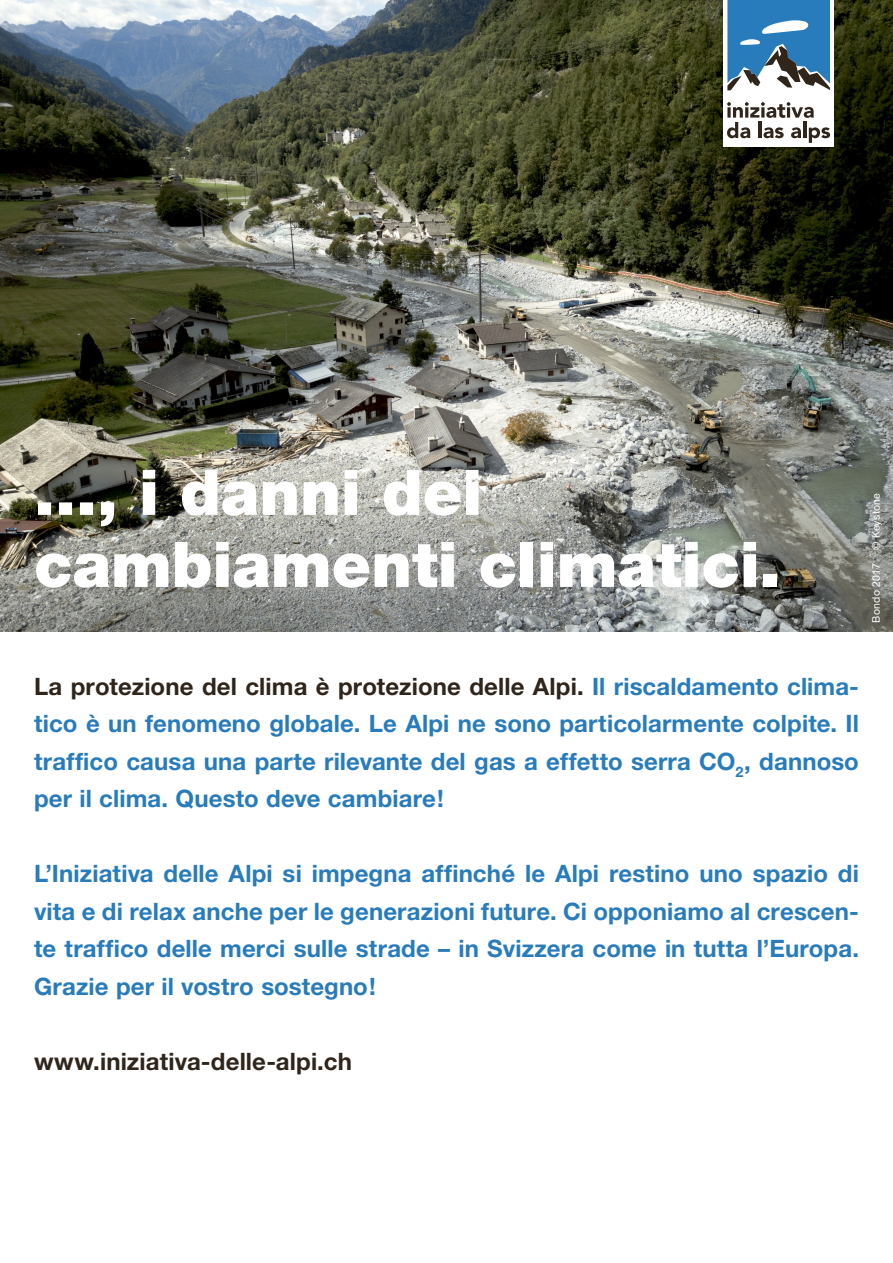
<style>
.page{position:relative;width:893px;height:1263px;background:#fff}
.page>*{position:absolute;margin:0;border:0;box-sizing:border-box;transform-origin:0 0}
.t1{font:900 63px/72px "Helvetica Neue";color:#fff}
.t2{font:700 24px/37.5px "Helvetica Neue";letter-spacing:.005em;color:#287cbb;text-align:justify}
.t3{font:700 24px "Helvetica Neue";letter-spacing:.005em;color:#2f251b}
.t4{font:10.5px "Helvetica Neue";letter-spacing:.025em;color:#fff}
.s1{color:#2f251b}
</style>
<div class="page">
<img style="left:0;top:0;width:893px;height:631px">
<div style="left:723px;top:0;width:111px;height:147px;background:#fff"></div>
<svg style="left:727px;top:102px;width:103px;height:41px"></svg>
<svg style="left:727px;top:0;width:103px;height:90px"></svg>
<h1 class="t1" style="left:34px;top:456px;width:748px">…, i danni dei cambiamenti climatici.</h1>
<p class="t4" style="left:870px;top:550px;width:59px;rotate:-90deg">© Keystone</p>
<p class="t4" style="left:870px;top:622px;width:60px;rotate:-90deg">Bondo 2017</p>
<p class="t2" style="left:34px;top:667px;width:826px"><span class="s1">La protezione del clima è protezione delle Alpi.</span> Il riscaldamento clima&shy;tico è un fenomeno globale. Le Alpi ne sono particolarmente colpite. Il traffico causa una parte rilevante del gas a effetto serra CO<sub>2</sub>, dannoso per il clima. Questo deve cambiare!</p>
<p class="t2" style="left:34px;top:854px;width:826px">L’Iniziativa delle Alpi si impegna affinché le Alpi restino uno spazio di vita e di relax anche per le generazioni future. Ci opponiamo al crescen&shy;te traffico delle merci sulle strade – in Svizzera come in tutta l’Europa.<br>Grazie per il vostro sostegno!</p>
<p class="t3" style="left:34px;top:1046px;width:319px">www.iniziativa-delle-alpi.ch</p>
</div>
